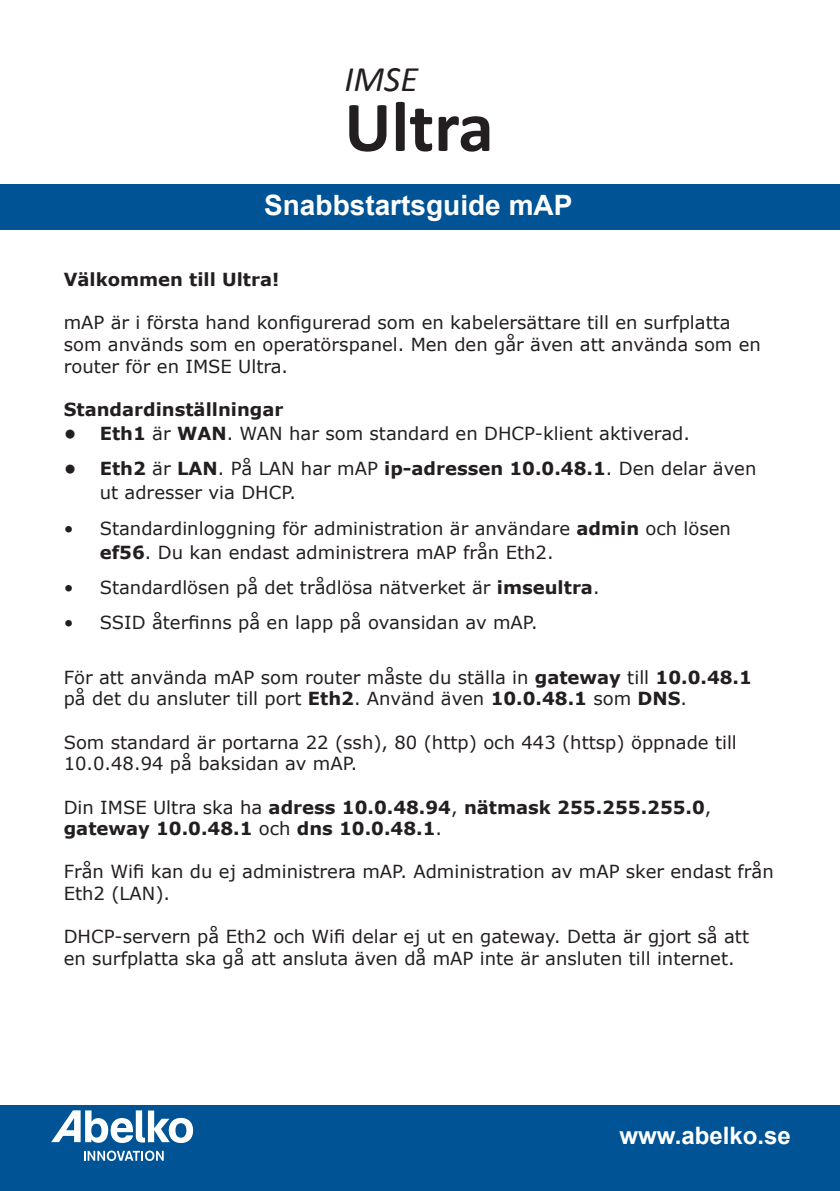
<style>
.page{position:relative;width:840px;height:1191px;background:#fff}
.page>*{position:absolute;margin:0;border:0;box-sizing:border-box;transform-origin:0 0}
.t1{font:700 72px "Calibri";color:#231f20}
.t2{font:italic 36px "Calibri";color:#231f20}
.t3{font:700 28px "Arial";color:#fff}
.t4{font:700 24px "Arial";color:#fff}
.t5{font:18px/21.6px "Verdana";color:#231f20}
.t6{font:700 18px/21.6px "Verdana";color:#231f20}
.s1{font-weight:700}
.s2{font-weight:400}
</style>
<div class="page">
<div style="left:0;top:184px;width:839px;height:45px;background:#005495"></div>
<div style="left:0;top:1105px;width:839px;height:86px;background:#005495"></div>
<svg style="left:51px;top:1110px;width:142px;height:33px"></svg>
<svg style="left:84px;top:1150px;width:80px;height:11px"></svg>
<p class="t2" style="left:344px;top:54px;width:75px">IMSE</p>
<p class="t1" style="left:344px;top:81px;width:151px">Ultra</p>
<p class="t3" style="left:264px;top:187px;width:310px">Snabbstartsguide mAP</p>
<p class="t6" style="left:64px;top:268px;width:217px">Välkommen till Ultra!</p>
<p class="t5" style="left:64px;top:312px;width:698px">mAP är i första hand konfigurerad som en kabelersättare till en surfplatta som används som en operatörspanel. Men den går även att använda som en router för en IMSE Ultra.</p>
<p class="t6" style="left:64px;top:398px;width:221px">Standardinställningar</p>
<p class="t5" style="left:64px;top:422px;width:627px"><span class="s1">• Eth1</span> är <span class="s1">WAN</span>. WAN har som standard en DHCP-klient aktiverad.</p>
<p class="t5" style="left:100px;top:456px;width:657px;line-height:24px;text-indent:-36px"><span class="s1">• Eth2</span> är <span class="s1">LAN</span>. På LAN har mAP <span class="s1">ip-adressen 10.0.48.1</span>. Den delar även ut adresser via DHCP.</p>
<p class="t5" style="left:100px;top:516px;width:632px;line-height:24px;text-indent:-36px">• Standardinloggning för administration är användare <span class="s1">admin</span> och lösen <span class="s1">ef56</span>. Du kan endast administrera mAP från Eth2.</p>
<p class="t5" style="left:64px;top:576px;width:537px">• Standardlösen på det trådlösa nätverket är <span class="s1">imseultra</span>.</p>
<p class="t5" style="left:64px;top:612px;width:475px">• SSID återfinns på en lapp på ovansidan av mAP.</p>
<p class="t5" style="left:64px;top:666px;width:689px">För att använda mAP som router måste du ställa in <span class="s1">gateway</span> till <span class="s1">10.0.48.1 </span>på det du ansluter till port <span class="s1">Eth2</span>. Använd även <span class="s1">10.0.48.1</span> som <span class="s1">DNS</span>.</p>
<p class="t5" style="left:64px;top:731px;width:674px">Som standard är portarna 22 (ssh), 80 (http) och 443 (httsp) öppnade till<br>10.0.48.94 på baksidan av mAP.</p>
<p class="t6" style="left:64px;top:795px;width:649px"><span class="s2">Din IMSE Ultra ska ha</span> adress 10.0.48.94<span class="s2">,</span> nätmask 255.255.255.0<span class="s2">, </span>gateway 10.0.48.1 <span class="s2">och</span> dns 10.0.48.1<span class="s2">.</span></p>
<p class="t5" style="left:64px;top:860px;width:711px">Från Wifi kan du ej administrera mAP. Administration av mAP sker endast från<br>Eth2 (LAN).</p>
<p class="t5" style="left:64px;top:925px;width:686px">DHCP-servern på Eth2 och Wifi delar ej ut en gateway. Detta är gjort så att en surfplatta ska gå att ansluta även då mAP inte är ansluten till internet.</p>
<h3 class="t4" style="left:619px;top:1120px;width:173px">www.abelko.se</h3>
</div>
